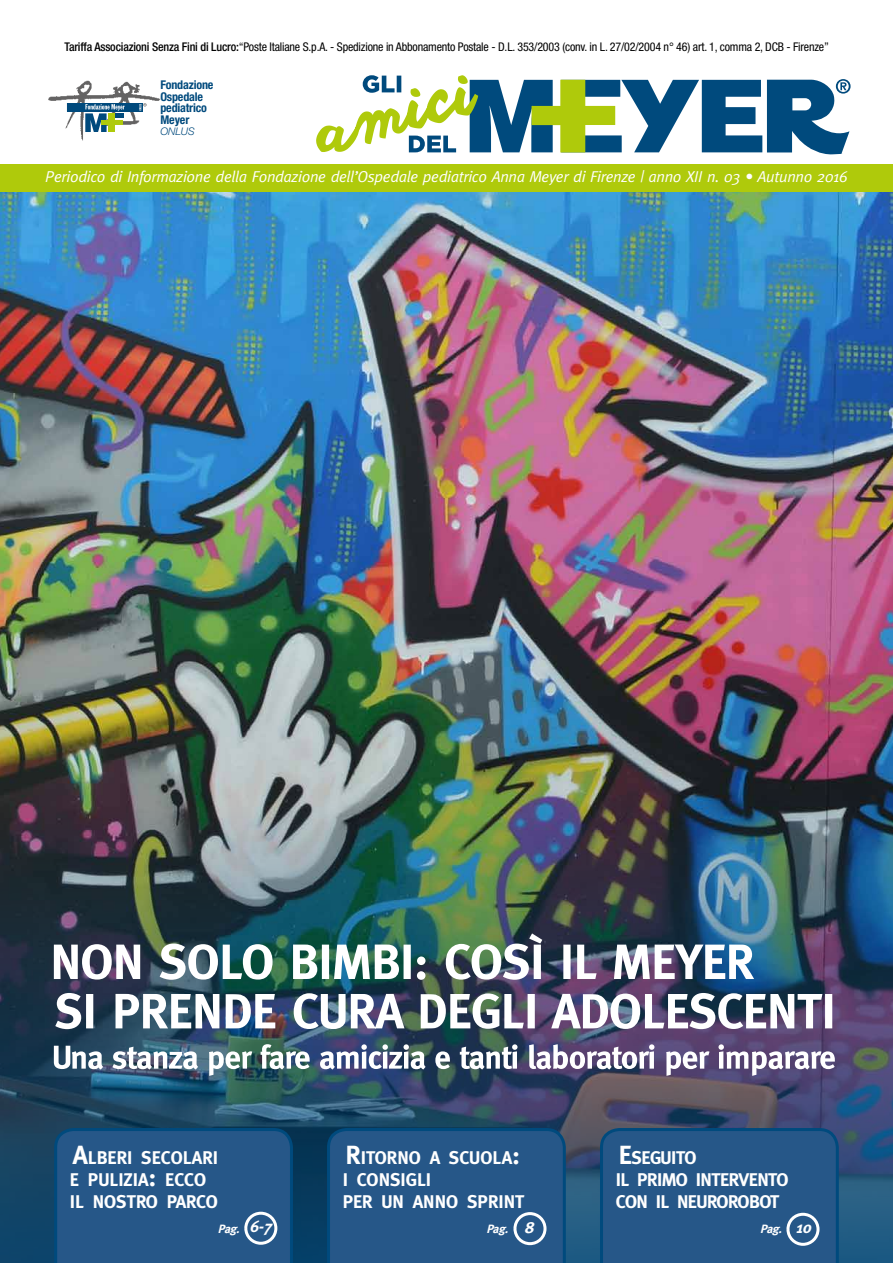
<style>
.page{position:relative;width:893px;height:1263px;background:#fff}
.page>*{position:absolute;margin:0;border:0;box-sizing:border-box;transform-origin:0 0}
.t1{font:700 18.3px/21.8px "Meta";color:#fff}
.t2{font:700 18.3px/21.8px "Meta";letter-spacing:-.03em;color:#fff}
.t3{font:italic 15.75px "Meta";letter-spacing:-.02em;color:#fff}
.t4{font:condensed 12px "Helvetica Neue LT Std";letter-spacing:-.015em;color:#000}
.t5{font:700 condensed 12px/11.4px "Helvetica Neue LT Std";letter-spacing:-.015em;color:#004a7d}
.t6{font:italic 700 12px "Meta";color:#fff}
.t7{font:italic 300 10.5px "Helvetica Neue LT Std";letter-spacing:-.01em;color:#004a7d}
.s1{font-weight:500}
.s2{font-size:26.25px}
.s3{font-size:16.2px}
</style>
<div class="page">
<img style="left:0;top:191px;width:893px;height:184px">
<img style="left:0;top:375px;width:893px;height:888px">
<div style="left:54px;top:1128px;width:239px;height:135px;background:#265788"></div>
<div style="left:327px;top:1128px;width:239px;height:135px;background:#265788"></div>
<div style="left:600px;top:1128px;width:239px;height:135px;background:#265788"></div>
<div style="left:0;top:164px;width:893px;height:27px;background:#afca0b"></div>
<svg style="left:48px;top:81px;width:112px;height:60px"></svg>
<div style="left:244px;top:1212px;width:33px;height:33px;border:3px solid #fff;border-radius:50%"></div>
<div style="left:513px;top:1212px;width:33px;height:33px;border:3px solid #fff;border-radius:50%"></div>
<div style="left:786px;top:1213px;width:33px;height:33px;border:3px solid #fff;border-radius:50%"></div>
<svg style="left:316px;top:75px;width:535px;height:80px"></svg>
<img style="left:54px;top:933px;width:700px;height:47px">
<img style="left:55px;top:993px;width:777px;height:36px">
<img style="left:54px;top:1044px;width:781px;height:32px">
<p class="t4" style="left:65px;top:39px;width:766px"><span class="s1">Tariffa Associazioni Senza Fini di Lucro:</span>“Poste Italiane S.p.A. - Spedizione in Abbonamento Postale - D.L. 353/2003 (conv. in L. 27/02/2004 n° 46) art. 1, comma 2, DCB - Firenze”</p>
<p class="t5" style="left:160px;top:79px;width:55px">Fondazione<br>Ospedale pediatrico<br>Meyer</p>
<p class="t7" style="left:160px;top:125px;width:36px">ONLUS</p>
<h2 class="t3" style="left:45px;top:167px;width:804px">Periodico di Informazione della Fondazione dell’Ospedale pediatrico Anna Meyer di Firenze | anno XII n. 03 • Autunno 2016</h2>
<h1 class="t1" style="left:70px;top:1147px;width:150px"><span class="s2">A</span>LBERI SECOLARI<br>E PULIZIA<span class="s2">:</span> ECCO<br>IL NOSTRO PARCO</h1>
<h1 class="t1" style="left:343px;top:1147px;width:183px"><span class="s2">R</span>ITORNO A SCUOLA<span class="s2">:<br></span>I CONSIGLI<br>PER UN ANNO SPRINT</h1>
<h1 class="t2" style="left:616px;top:1147px;width:174px"><span class="s2">E</span>SEGUITO<br>IL PRIMO INTERVENTO<br>CON IL NEUROROBOT</h1>
<p class="t6" style="left:218px;top:1222px;width:60px">Pag. <span class="s3">6-7</span></p>
<p class="t6" style="left:486px;top:1221px;width:53px">Pag. <span class="s3">8</span></p>
<p class="t6" style="left:760px;top:1221px;width:56px">Pag. <span class="s3">10</span></p>
</div>
